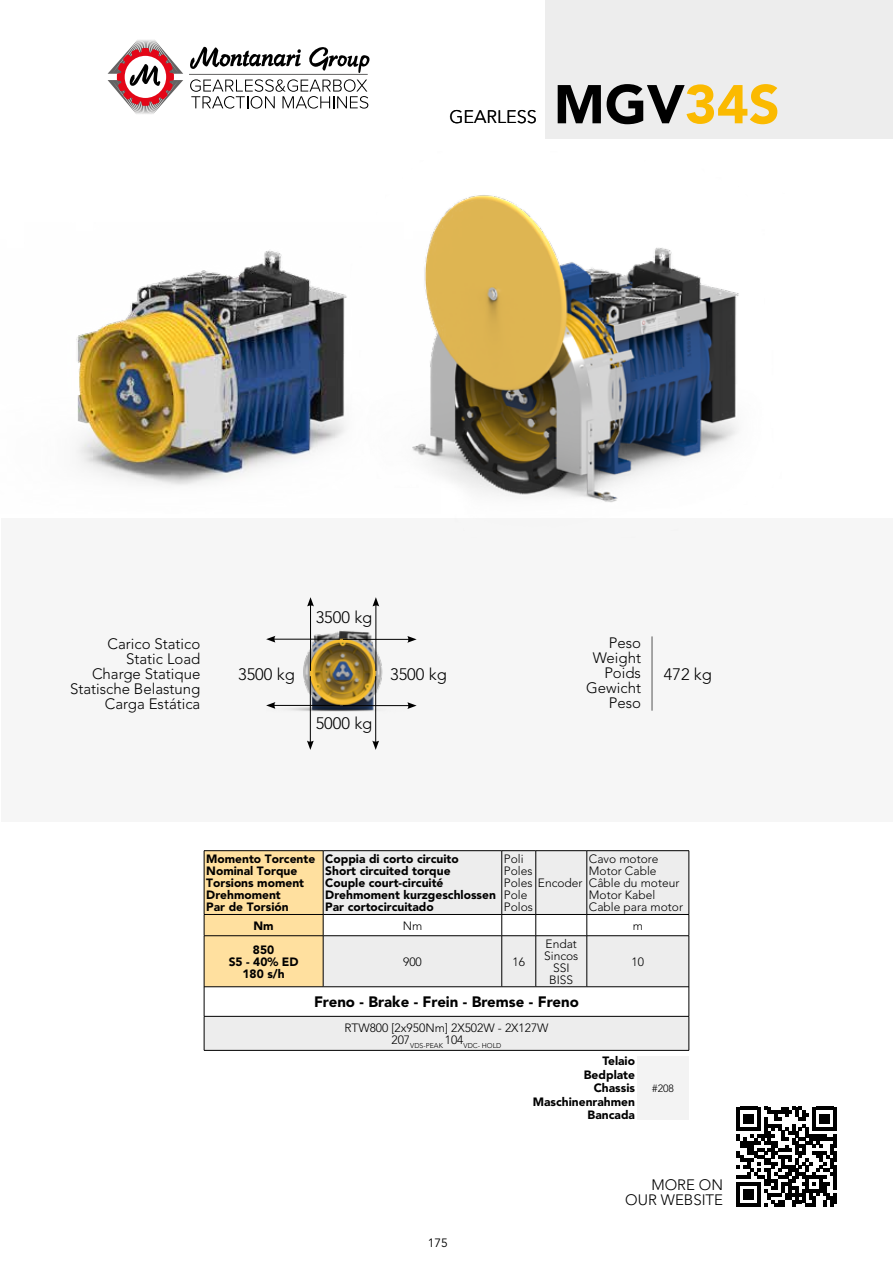
<style>
.page{position:relative;width:893px;height:1263px;background:#fff}
.page>*{position:absolute;margin:0;border:0;box-sizing:border-box;transform-origin:0 0}
.t1{font:900 75px "Avenir LT Std";color:#000}
.t2{font:900 54px "Avenir LT Std";color:#000}
.t3{font:300 18px "Avenir LT Std";color:#000}
.t4{font:300 16.5px "Avenir LT Std";color:#000}
.t5{font:300 15px/15px "Avenir LT Std";color:#000;text-align:right}
.t6{font:900 15px "Avenir LT Std";color:#000}
.t7{font:900 12px/12px "Avenir LT Std";color:#000}
.t8{font:300 12px/12px "Avenir LT Std";color:#000}
.t9{font:12px "Avenir LT Std";color:#000}
.t10{font:300 10.5px "Avenir LT Std";color:#000}
.t11{font:300 7.05px "Avenir LT Std";color:#000}
.s1{color:#fbba00}
</style>
<div class="page">
<svg style="left:108px;top:40px;width:75px;height:74px"></svg>
<svg style="left:189px;top:46px;width:181px;height:63px"></svg>
<hr style="left:189px;top:74px;width:179px;height:1px;background:#646363">
<div style="left:1px;top:518px;width:892px;height:304px;background:#f6f6f6"></div>
<div style="left:545px;top:0;width:348px;height:139px;background:#ededed"></div>
<hr style="left:651px;top:636px;width:2px;height:75px;background:#000">
<img style="left:76px;top:250px;width:258px;height:236px">
<svg style="left:324px;top:851px;width:365px;height:135px;background:#ededed"></svg>
<hr style="left:204px;top:850px;width:119px;height:1px;background:#000">
<hr style="left:323px;top:850px;width:179px;height:1px;background:#000">
<hr style="left:502px;top:850px;width:34px;height:1px;background:#000">
<hr style="left:501px;top:851px;width:1px;height:63px;background:#000">
<hr style="left:536px;top:850px;width:51px;height:1px;background:#000">
<hr style="left:535px;top:851px;width:1px;height:63px;background:#000">
<hr style="left:587px;top:850px;width:102px;height:1px;background:#000">
<hr style="left:587px;top:851px;width:1px;height:63px;background:#000">
<hr style="left:689px;top:851px;width:1px;height:63px;background:#000">
<hr style="left:323px;top:914px;width:179px;height:1px;background:#000">
<div style="left:204px;top:851px;width:120px;height:135px;background:#ffe09f"></div>
<hr style="left:502px;top:914px;width:34px;height:1px;background:#000">
<svg style="left:501px;top:915px;width:1px;height:20px"></svg>
<hr style="left:536px;top:914px;width:51px;height:1px;background:#000">
<svg style="left:535px;top:915px;width:1px;height:20px"></svg>
<hr style="left:587px;top:914px;width:102px;height:1px;background:#000">
<svg style="left:587px;top:915px;width:1px;height:20px"></svg>
<svg style="left:689px;top:915px;width:1px;height:20px"></svg>
<hr style="left:204px;top:936px;width:1px;height:50px;background:#000">
<hr style="left:323px;top:936px;width:1px;height:50px;background:#000">
<hr style="left:501px;top:936px;width:1px;height:50px;background:#000">
<hr style="left:535px;top:936px;width:1px;height:50px;background:#000">
<hr style="left:587px;top:936px;width:1px;height:50px;background:#000">
<hr style="left:689px;top:936px;width:1px;height:50px;background:#000">
<hr style="left:204px;top:935px;width:119px;height:1px;background:#000">
<hr style="left:323px;top:935px;width:179px;height:1px;background:#000">
<hr style="left:502px;top:935px;width:34px;height:1px;background:#000">
<hr style="left:536px;top:935px;width:51px;height:1px;background:#000">
<hr style="left:587px;top:935px;width:102px;height:1px;background:#000">
<hr style="left:204px;top:986px;width:119px;height:1px;background:#000">
<hr style="left:323px;top:986px;width:179px;height:1px;background:#000">
<hr style="left:502px;top:986px;width:34px;height:1px;background:#000">
<hr style="left:536px;top:986px;width:51px;height:1px;background:#000">
<hr style="left:587px;top:986px;width:102px;height:1px;background:#000">
<img style="left:274px;top:608px;width:133px;height:133px">
<hr style="left:343px;top:639px;width:67px;height:1px;background:#000">
<svg style="left:407px;top:636px;width:10px;height:7px"></svg>
<hr style="left:343px;top:705px;width:67px;height:1px;background:#000">
<svg style="left:407px;top:702px;width:10px;height:7px"></svg>
<hr style="left:273px;top:639px;width:67px;height:1px;background:#000">
<svg style="left:266px;top:636px;width:9px;height:6px"></svg>
<hr style="left:273px;top:705px;width:67px;height:1px;background:#000">
<svg style="left:266px;top:702px;width:9px;height:7px"></svg>
<hr style="left:375px;top:676px;width:1px;height:67px;background:#000">
<svg style="left:372px;top:741px;width:7px;height:9px"></svg>
<hr style="left:310px;top:676px;width:1px;height:67px;background:#000">
<svg style="left:307px;top:741px;width:7px;height:9px"></svg>
<hr style="left:376px;top:604px;width:1px;height:67px;background:#000">
<svg style="left:372px;top:597px;width:7px;height:9px"></svg>
<hr style="left:310px;top:604px;width:1px;height:67px;background:#000">
<svg style="left:307px;top:597px;width:7px;height:9px"></svg>
<svg style="left:737px;top:1107px;width:100px;height:100px"></svg>
<hr style="left:833px;top:1120px;width:4px;height:11px;background:#000">
<hr style="left:833px;top:1134px;width:4px;height:14px;background:#000">
<hr style="left:833px;top:1151px;width:4px;height:11px;background:#000">
<hr style="left:833px;top:1165px;width:4px;height:24px;background:#000">
<hr style="left:833px;top:1193px;width:4px;height:10px;background:#000">
<img style="left:334px;top:195px;width:405px;height:307px">
<div style="left:204px;top:1016px;width:485px;height:34px;background:#ededed"></div>
<hr style="left:689px;top:986px;width:1px;height:30px;background:#000">
<hr style="left:689px;top:1016px;width:1px;height:34px;background:#000">
<hr style="left:204px;top:986px;width:1px;height:30px;background:#000">
<hr style="left:204px;top:1016px;width:485px;height:1px;background:#000">
<hr style="left:204px;top:1016px;width:1px;height:34px;background:#000">
<hr style="left:204px;top:1050px;width:485px;height:1px;background:#000">
<div style="left:637px;top:1056px;width:52px;height:63px;background:#f3f3f3"></div>
<h3 class="t3" style="left:449px;top:107px;width:89px">GEARLESS</h3>
<h1 class="t1" style="left:561px;top:52px;width:274px">MGX<span class="s1">19</span></h1>
<h2 class="t2" style="left:554px;top:72px;width:227px">MGV<span class="s1">34S</span></h2>
<p class="t5" style="left:70px;top:637px;width:132px">Carico Statico<br>Static Load<br>Charge Statique<br>Statische Belastung<br>Carga Estática</p>
<h3 class="t4" style="left:316px;top:608px;width:58px">3500 kg</h3>
<h3 class="t4" style="left:238px;top:665px;width:58px">3500 kg</h3>
<h3 class="t4" style="left:390px;top:665px;width:58px">3500 kg</h3>
<h3 class="t4" style="left:316px;top:713px;width:58px">5000 kg</h3>
<p class="t5" style="left:586px;top:635px;width:56px">Peso<br>Weight<br>Poids<br>Gewicht<br>Peso</p>
<h3 class="t4" style="left:664px;top:664px;width:50px">472 kg</h3>
<p class="t7" style="left:206px;top:853px;width:111px">Momento Torcente<br>Nominal Torque<br>Torsions moment<br>Drehmoment<br>Par de Torsión</p>
<p class="t7" style="left:325px;top:853px;width:172px">Coppia di corto circuito<br>Short circuited torque<br>Couple court-circuité<br>Drehmoment kurzgeschlossen<br>Par cortocircuitado</p>
<p class="t8" style="left:504px;top:853px;width:80px">Poli<br>Poles<br>Poles Encoder<br>Pole<br>Polos</p>
<p class="t8" style="left:589px;top:853px;width:96px">Cavo motore<br>Motor Cable<br>Câble du moteur<br>Motor Kabel<br>Cable para motor</p>
<p class="t7" style="left:254px;top:919px;width:22px">Nm</p>
<p class="t8" style="left:403px;top:919px;width:21px">Nm</p>
<p class="t8" style="left:633px;top:919px;width:12px">m</p>
<p class="t7" style="left:229px;top:943px;width:71px;text-align:center">850<br>S5 - 40% ED<br>180 s/h</p>
<p class="t8" style="left:544px;top:938px;width:36px;text-align:center">Endat<br>Sincos<br>SSI<br>BISS</p>
<p class="t8" style="left:403px;top:956px;width:20px">900</p>
<p class="t8" style="left:513px;top:956px;width:14px">16</p>
<p class="t8" style="left:632px;top:956px;width:14px">10</p>
<p class="t6" style="left:314px;top:993px;width:266px">Freno - Brake - Frein - Bremse - Freno</p>
<p class="t8" style="left:344px;top:1022px;width:206px">RTW800 [2x950Nm] 2X502W - 2X127W</p>
<p class="t11" style="left:391px;top:1041px;width:112px"><sup>207</sup>VDS-PEAK <sup>104</sup>VDC- HOLD</p>
<p class="t7" style="left:533px;top:1054px;width:104px;line-height:13.5px;text-align:right">Telaio<br>Bedplate<br>Chassis<br>Maschinenrahmen<br>Bancada</p>
<p class="t10" style="left:652px;top:1082px;width:23px">#208</p>
<p class="t9" style="left:428px;top:1236px;width:22px">175</p>
<p class="t5" style="left:625px;top:1178px;width:99px">MORE ON<br>OUR WEBSITE</p>
</div>
